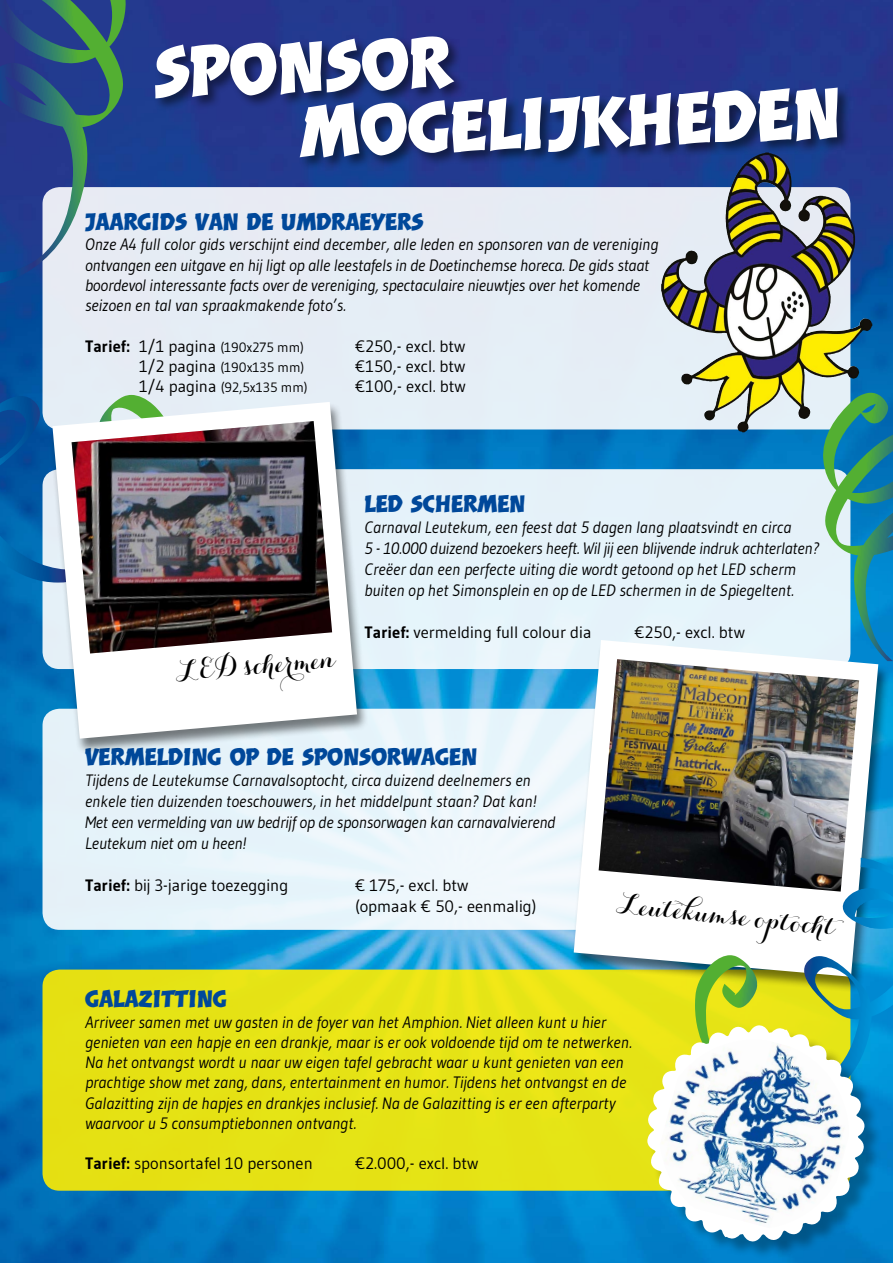
<style>
.page{position:relative;width:893px;height:1263px;background:#fff}
.page>*{position:absolute;margin:0;border:0;box-sizing:border-box;transform-origin:0 0}
.t1{font:63px/64.5px "Balder LL";color:#fff}
.t2{font:900 27px "Carolyna Pro";color:#000}
.t3{font:21px "Balder LL";color:#00489a}
.t4{font:italic 16.5px/20.2px "Gudea";color:#000}
.t5{font:16.5px/21px "Gudea";color:#000}
.t6{font:13.5px "Gudea";color:#000}
.s1{font-weight:700;font-size:16.5px}
.s2{font-size:16.5px}
.s3{font-weight:700}
</style>
<div class="page">
<img style="left:0;top:0;width:893px;height:1263px">
<svg style="left:43px;top:187px;width:807px;height:242px;background:#d6dbdc"></svg>
<div style="left:153px;top:34px;width:699px;height:137px;background:#000;opacity:.5"></div>
<div style="left:43px;top:969px;width:807px;height:222px;background:#e5e315;border-radius:17px"></div>
<div style="left:43px;top:469px;width:807px;height:200px;background:#e5f2fa;border-radius:17px"></div>
<div style="left:43px;top:709px;width:807px;height:221px;background:#e6f5fb;border-radius:17px"></div>
<div style="left:570px;top:641px;width:320px;height:352px;background:#000;opacity:.5"></div>
<svg style="left:574px;top:640px;width:304px;height:337px;fill:#fff"></svg>
<img style="left:599px;top:659px;width:260px;height:232px">
<svg style="left:821px;top:393px;width:72px;height:268px"></svg>
<svg style="left:695px;top:858px;width:198px;height:249px"></svg>
<img style="left:720px;top:152px;width:45px;height:105px">
<div style="left:650px;top:1028px;width:233px;height:232px;background:#000;opacity:.3"></div>
<svg style="left:647px;top:1025px;width:217px;height:217px"></svg>
<img style="left:660px;top:1040px;width:189px;height:188px">
<svg style="left:0;top:0;width:175px;height:582px;background:#6586af"></svg>
<div style="left:49px;top:403px;width:320px;height:352px;background:#000;opacity:.5"></div>
<svg style="left:52px;top:402px;width:305px;height:337px;fill:#fff"></svg>
<img style="left:72px;top:421px;width:260px;height:232px">
<h1 class="t1" style="left:296px;top:33px;width:543px;text-indent:-144px;rotate:-2deg">SPONSOR<br>MOGELIJKHEDEN</h1>
<p class="t3" style="left:85px;top:208px;width:340px">JAARGIDS VAN DE UMDRAEYERS</p>
<p class="t4" style="left:85px;top:234px;width:575px">Onze A4 full color gids verschijnt eind december, alle leden en sponsoren van de vereniging ontvangen een uitgave en hij ligt op alle leestafels in de Doetinchemse horeca. De gids staat boordevol interessante facts over de vereniging, spectaculaire nieuwtjes over het komende seizoen en tal van spraakmakende foto’s.</p>
<p class="t6" style="left:85px;top:338px;width:220px"><span class="s1">Tarief:</span> <span class="s2">1/1 pagina</span> (190x275 mm)</p>
<p class="t5" style="left:355px;top:335px;width:112px">€250,- excl. btw</p>
<p class="t6" style="left:139px;top:359px;width:167px"><span class="s2">1/2 pagina</span> (190x135 mm)</p>
<p class="t5" style="left:355px;top:355px;width:112px">€150,- excl. btw</p>
<p class="t6" style="left:139px;top:379px;width:170px"><span class="s2">1/4 pagina</span> (92,5x135 mm)</p>
<p class="t5" style="left:355px;top:376px;width:112px">€100,- excl. btw</p>
<h2 class="t2" style="left:174px;top:655px;width:163px;rotate:-5deg">LED schermen</h2>
<p class="t3" style="left:364px;top:490px;width:163px">LED SCHERMEN</p>
<p class="t4" style="left:364px;top:517px;width:456px;line-height:21px">Carnaval Leutekum, een feest dat 5 dagen lang plaatsvindt en circa<br>5 - 10.000 duizend bezoekers heeft. Wil jij een blijvende indruk achterlaten?<br>Creëer dan een perfecte uiting die wordt getoond op het LED scherm buiten op het Simonsplein en op de LED schermen in de Spiegeltent.</p>
<p class="t5" style="left:364px;top:622px;width:229px"><span class="s3">Tarief:</span> vermelding full colour dia</p>
<p class="t5" style="left:634px;top:622px;width:112px">€250,- excl. btw</p>
<p class="t3" style="left:85px;top:743px;width:394px">VERMELDING OP DE SPONSORWAGEN</p>
<p class="t4" style="left:85px;top:769px;width:472px;line-height:21px">Tijdens de Leutekumse Carnavalsoptocht, circa duizend deelnemers en enkele tien duizenden toeschouwers, in het middelpunt staan? Dat kan!<br>Met een vermelding van uw bedrijf op de sponsorwagen kan carnavalvierend Leutekum niet om u heen!</p>
<p class="t5" style="left:85px;top:874px;width:205px"><span class="s3">Tarief:</span> bij 3-jarige toezegging</p>
<p class="t5" style="left:355px;top:874px;width:183px">€ 175,- excl. btw<br>(opmaak € 50,- eenmalig)</p>
<h2 class="t2" style="left:619px;top:887px;width:222px;rotate:6deg">Leutekumse optocht</h2>
<p class="t3" style="left:85px;top:985px;width:143px">GALAZITTING</p>
<p class="t4" style="left:85px;top:1011px;width:548px">Arriveer samen met uw gasten in de foyer van het Amphion. Niet alleen kunt u hier genieten van een hapje en een drankje, maar is er ook voldoende tijd om te netwerken.<br>Na het ontvangst wordt u naar uw eigen tafel gebracht waar u kunt genieten van een prachtige show met zang, dans, entertainment en humor. Tijdens het ontvangst en de Galazitting zijn de hapjes en drankjes inclusief. Na de Galazitting is er een afterparty waarvoor u 5 consumptiebonnen ontvangt.</p>
<p class="t5" style="left:85px;top:1153px;width:229px"><span class="s3">Tarief:</span> sponsortafel 10 personen</p>
<p class="t5" style="left:355px;top:1153px;width:125px">€2.000,- excl. btw</p>
</div>
